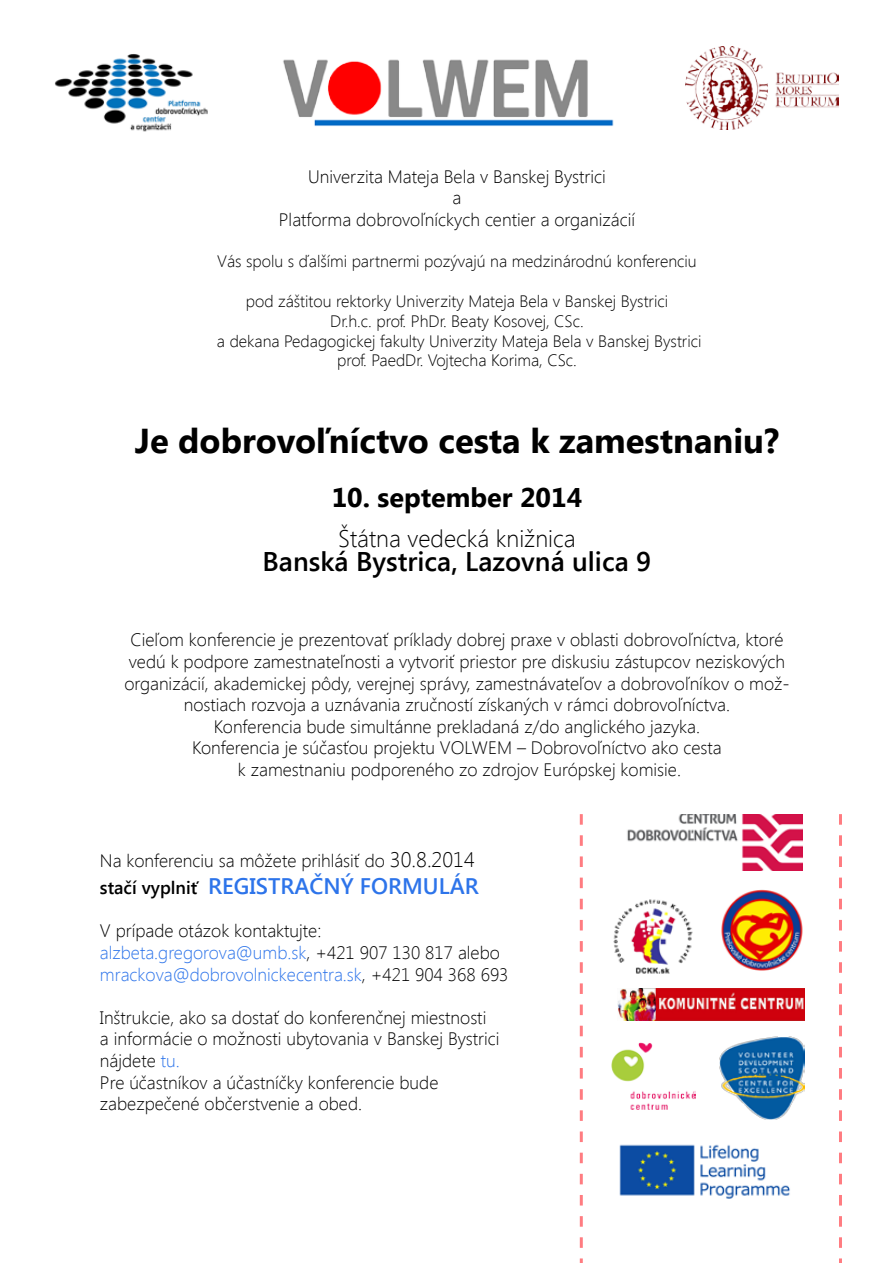
<style>
.page{position:relative;width:893px;height:1263px;background:#fff}
.page>*{position:absolute;margin:0;border:0;box-sizing:border-box;transform-origin:0 0}
.t1{font:700 34.5px "Segoe UI";color:#000}
.t2{font:600 27px "Segoe UI";color:#000}
.t3{font:700 27px "Segoe UI";color:#000}
.t4{font:300 24px "Segoe UI";color:#000}
.t5{font:600 22.5px "Segoe UI";color:#2d74ea}
.t6{font:300 18px/21.6px "Segoe UI";color:#000;text-align:center}
.t7{font:300 16.5px/19.8px "Segoe UI";color:#000;text-align:center}
.s1{font-size:21px}
.s2{font-size:18px;color:#000}
.s3{color:#2d74ea}
</style>
<div class="page">
<img style="left:685px;top:47px;width:154px;height:83px">
<img style="left:54px;top:54px;width:154px;height:78px">
<img style="left:611px;top:1042px;width:85px;height:68px">
<img style="left:721px;top:889px;width:82px;height:82px">
<img style="left:283px;top:59px;width:331px;height:67px">
<img style="left:719px;top:1036px;width:85px;height:84px">
<img style="left:618px;top:989px;width:186px;height:32px">
<img style="left:619px;top:1144px;width:171px;height:55px">
<img style="left:613px;top:899px;width:80px;height:75px">
<img style="left:627px;top:814px;width:175px;height:57px">
<svg style="left:580px;top:814px;width:3px;height:449px"></svg>
<svg style="left:839px;top:814px;width:3px;height:449px"></svg>
<p class="t6" style="left:279px;top:165px;width:358px">Univerzita Mateja Bela v Banskej Bystrici<br>a<br>Platforma dobrovoľníckych centier a organizácií</p>
<p class="t7" style="left:217px;top:251px;width:481px">Vás spolu s ďalšími partnermi pozývajú na medzinárodnú konferenciu</p>
<p class="t7" style="left:217px;top:291px;width:486px">pod záštitou rektorky Univerzity Mateja Bela v Banskej Bystrici<br>Dr.h.c. prof. PhDr. Beaty Kosovej, CSc.<br>a dekana Pedagogickej fakulty Univerzity Mateja Bela v Banskej Bystrici prof. PaedDr. Vojtecha Korima, CSc.</p>
<h1 class="t1" style="left:135px;top:416px;width:646px">Je dobrovoľníctvo cesta k zamestnaniu?</h1>
<h2 class="t3" style="left:332px;top:478px;width:252px">10. september 2014</h2>
<h3 class="t4" style="left:338px;top:522px;width:239px">Štátna vedecká knižnica</h3>
<h2 class="t2" style="left:263px;top:542px;width:390px">Banská Bystrica, Lazovná ulica 9</h2>
<p class="t6" style="left:124px;top:629px;width:667px">Cieľom konferencie je prezentovať príklady dobrej praxe v oblasti dobrovoľníctva, ktoré vedú k podpore zamestnateľnosti a vytvoriť priestor pre diskusiu zástupcov neziskových organizácií, akademickej pôdy, verejnej správy, zamestnávateľov a dobrovoľníkov o mož&shy;nostiach rozvoja a uznávania zručností získaných v rámci dobrovoľníctva.<br>Konferencia bude simultánne prekladaná z/do anglického jazyka.<br>Konferencia je súčasťou projektu VOLWEM – Dobrovoľníctvo ako cesta<br>k zamestnaniu podporeného zo zdrojov Európskej komisie.</p>
<p class="t6" style="left:100px;top:849px;width:376px">Na konferenciu sa môžete prihlásiť do <span class="s1">30.8.2014</span></p>
<p class="t5" style="left:100px;top:870px;width:380px"><span class="s2">stačí vyplniť</span> REGISTRAČNÝ FORMULÁR</p>
<p class="t6" style="left:100px;top:920px;width:410px;text-align:left">V prípade otázok kontaktujte: <span class="s3">alzbeta.gregorova@umb.sk</span>, +421 907 130 817 alebo <span class="s3">mrackova@dobrovolnickecentra.sk</span>, +421 904 368 693</p>
<p class="t6" style="left:100px;top:1006px;width:401px;text-align:left">Inštrukcie, ako sa dostať do konferenčnej miestnosti a informácie o možnosti ubytovania v Banskej Bystrici nájdete <span class="s3">tu.<br></span>Pre účastníkov a účastníčky konferencie bude zabezpečené občerstvenie a obed.</p>
</div>
